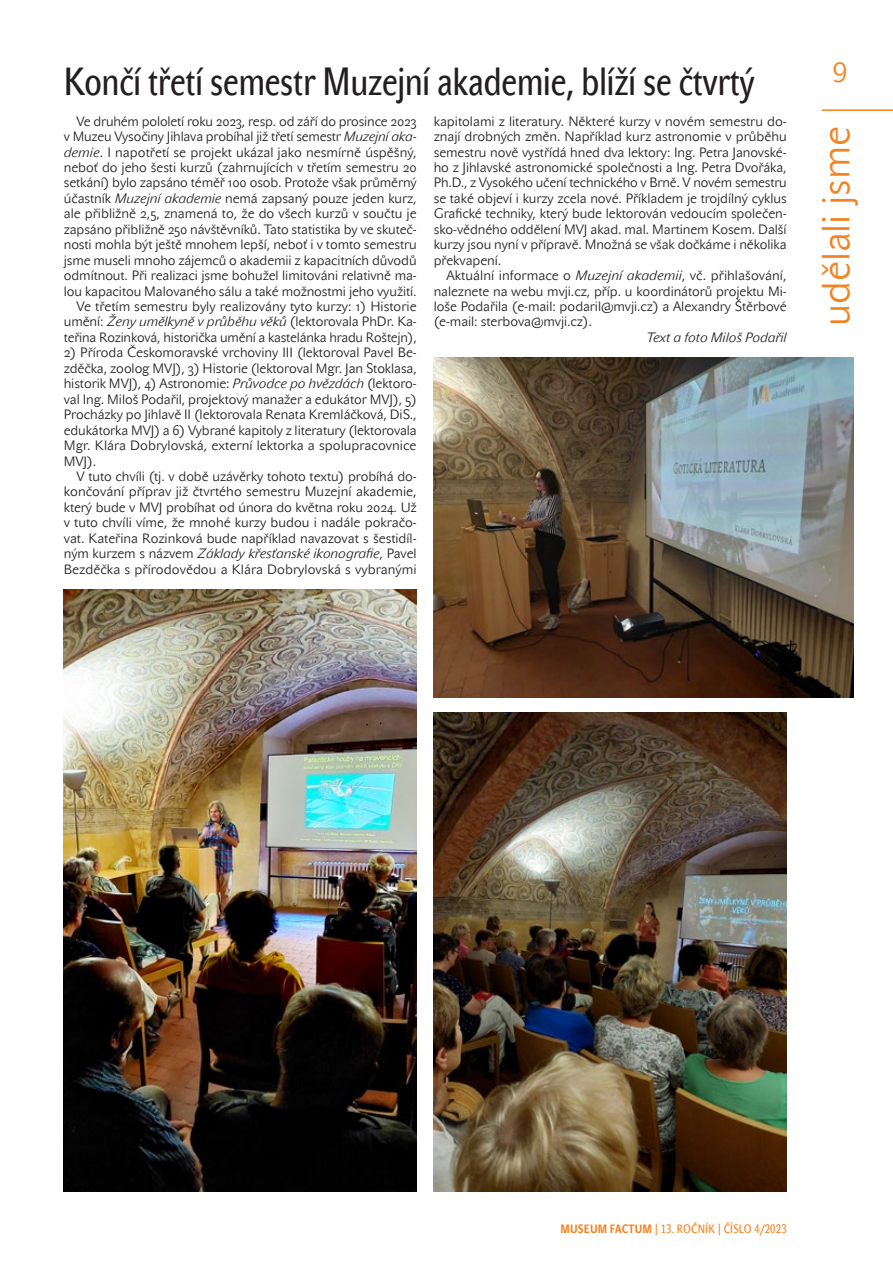
<style>
.page{position:relative;width:893px;height:1263px;background:#fff}
.page>*{position:absolute;margin:0;border:0;box-sizing:border-box;transform-origin:0 0}
.t1{font:39px "John Sans Cond Text CE";color:#231f20}
.kapitola{font:39px "John Sans Lite CE";color:#f58220}
.t2{font:27px "John Sans Lite SCCE";color:#f58220}
.blok{font:13.5px/15.5px "John Sans Lite CE";letter-spacing:-.005em;color:#231f20;text-align:justify}
.blok_-_podpis{font:italic 13.5px "John Sans Lite CE";letter-spacing:-.005em;color:#231f20}
.t3{font:12px "John Sans Cond Text SCCE";letter-spacing:.02em;color:#f58220}
.s1{font-style:italic}
.s2{font-weight:700}
</style>
<div class="page">
<hr style="left:822px;top:109px;width:71px;height:2px;background:#f58220">
<img style="left:434px;top:713px;width:353px;height:479px">
<img style="left:64px;top:589px;width:353px;height:603px">
<img style="left:434px;top:357px;width:420px;height:340px">
<h1 class="t1" style="left:64px;top:59px;width:692px">Končí třetí semestr Muzejní akademie, blíží se čtvrtý</h1>
<p class="blok" style="left:64px;top:113px;width:355px;text-indent:13px">Ve druhém pololetí roku 2023, resp. od září do prosince 2023 v Muzeu Vysočiny Jihlava probíhal již třetí semestr <span class="s1">Muzejní aka&shy;demie</span>. I napotřetí se projekt ukázal jako nesmírně úspěšný, neboť do jeho šesti kurzů (zahrnujících v třetím semestru 20 setkání) bylo zapsáno téměř 100 osob. Protože však průměrný účastník <span class="s1">Muzejní akademie</span> nemá zapsaný pouze jeden kurz, ale přibližně 2,5, znamená to, že do všech kurzů v součtu je zapsáno přibližně 250 návštěvníků. Tato statistika by ve skuteč&shy;nosti mohla být ještě mnohem lepší, neboť i v tomto semestru jsme museli mnoho zájemců o akademii z kapacitních důvodů odmítnout. Při realizaci jsme bohužel limitováni relativně ma&shy;lou kapacitou Malovaného sálu a také možnostmi jeho využití.</p>
<p class="blok" style="left:64px;top:299px;width:355px;text-indent:13px">Ve třetím semestru byly realizovány tyto kurzy: 1) Historie umění: <span class="s1">Ženy umělkyně v průběhu věků</span> (lektorovala PhDr. Ka&shy;teřina Rozinková, historička umění a kastelánka hradu Roštejn),</p>
<p class="blok" style="left:64px;top:345px;width:355px">2) Příroda Českomoravské vrchoviny III (lektoroval Pavel Be&shy;zděčka, zoolog MVJ), 3) Historie (lektoroval Mgr. Jan Stoklasa, historik MVJ), 4) Astronomie: <span class="s1">Průvodce po hvězdách</span> (lektoro&shy;val Ing. Miloš Podařil, projektový manažer a edukátor MVJ), 5)<br>Procházky po Jihlavě II (lektorovala Renata Kremláčková, DiS., edukátorka MVJ) a 6) Vybrané kapitoly z literatury (lektorovala Mgr. Klára Dobrylovská, externí lektorka a spolupracovnice MVJ).</p>
<p class="blok" style="left:64px;top:469px;width:355px;text-indent:13px">V tuto chvíli (tj. v době uzávěrky tohoto textu) probíhá do&shy;končování příprav již čtvrtého semestru Muzejní akademie, který bude v MVJ probíhat od února do května roku 2024. Už v tuto chvíli víme, že mnohé kurzy budou i nadále pokračo&shy;vat. Kateřina Rozinková bude například navazovat s šestidíl&shy;ným kurzem s názvem <span class="s1">Základy křesťanské ikonografie</span>, Pavel Bezděčka s přírodovědou a Klára Dobrylovská s vybranými</p>
<p class="blok" style="left:434px;top:113px;width:354px">kapitolami z literatury. Některé kurzy v novém semestru do&shy;znají drobných změn. Například kurz astronomie v průběhu semestru nově vystřídá hned dva lektory: Ing. Petra Janovské&shy;ho z Jihlavské astronomické společnosti a Ing. Petra Dvořáka, Ph.D., z Vysokého učení technického v Brně. V novém semestru se také objeví i kurzy zcela nové. Příkladem je trojdílný cyklus Grafické techniky, který bude lektorován vedoucím společen&shy;sko-vědného oddělení MVJ akad. mal. Martinem Kosem. Další kurzy jsou nyní v přípravě. Množná se však dočkáme i několika překvapení.</p>
<p class="blok" style="left:434px;top:268px;width:354px;text-indent:13px">Aktuální informace o <span class="s1">Muzejní akademii</span>, vč. přihlašování, naleznete na webu mvji.cz, příp. u koordinátorů projektu Mi&shy;loše Podařila (e-mail: podaril@mvji.cz) a Alexandry Štěrbové (e-mail: sterbova@mvji.cz).</p>
<p class="blok_-_podpis" style="left:647px;top:329px;width:142px">Text a foto Miloš Podařil</p>
<h2 class="t2" style="left:832px;top:57px;width:16px">9</h2>
<p class="kapitola" style="left:813px;top:326px;width:201px;rotate:-90deg">udělali jsme</p>
<p class="t3" style="left:560px;top:1222px;width:228px"><span class="s2">MUSEUM FACTUM</span> | 13. ROČNÍK | ČÍSLO 4/2023</p>
</div>
